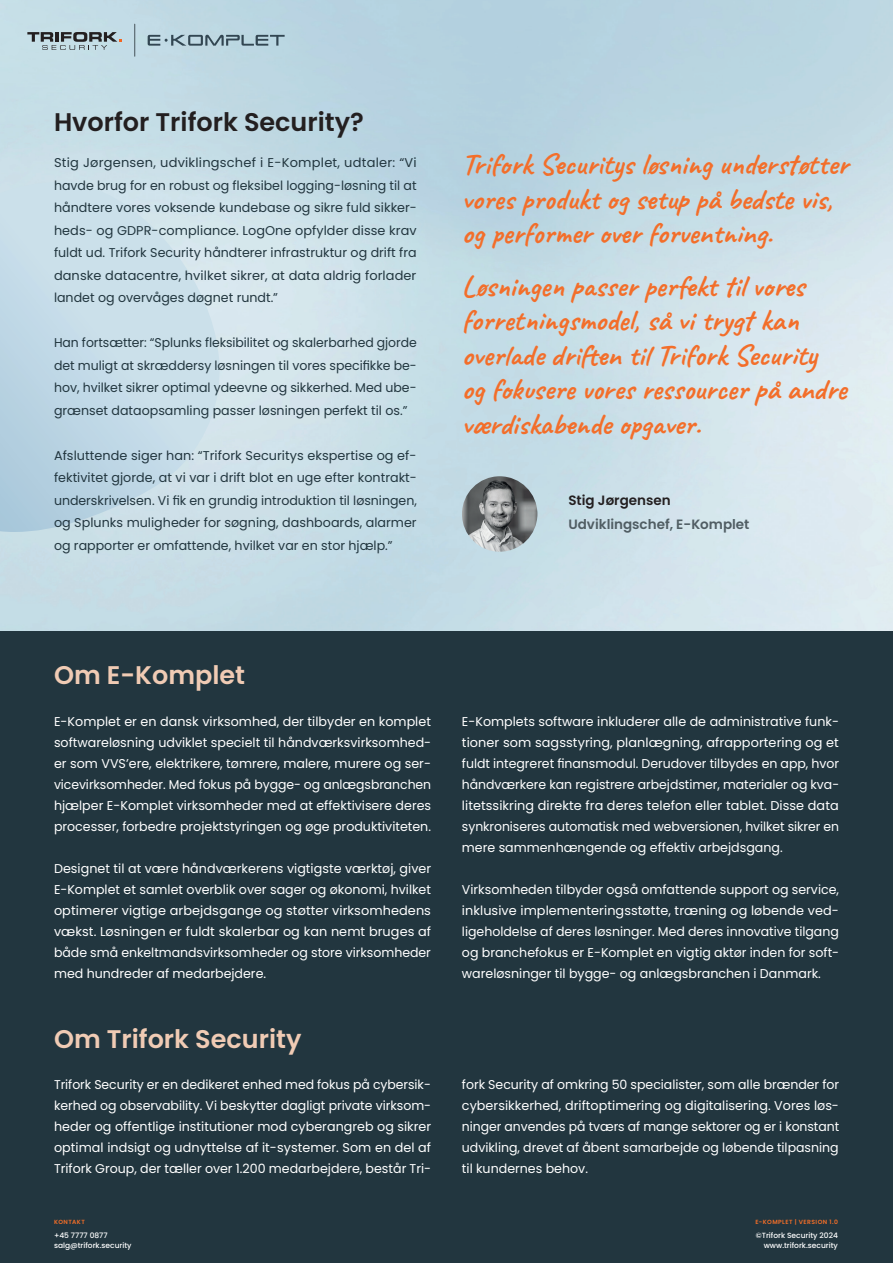
<style>
.page{position:relative;width:893px;height:1263px;background:#fff}
.page>*{position:absolute;margin:0;border:0;box-sizing:border-box;transform-origin:0 0}
.t1{font:700 30px/34.5px "Caveat";color:#f36e2a}
.t2{font:600 25.5px "Poppins";color:#f0cbb4}
.t3{font:600 25.5px "Poppins";color:#231f20}
.t4{font:600 13.5px "Poppins";color:#505d63}
.t5{font:600 13.5px "Poppins";color:#231f20}
.t6{font:12.75px/21px "Poppins";color:#fff;text-align:justify}
.t7{font:12.75px/22.5px "Poppins";color:#22363f;text-align:justify}
.t8{font:500 7.5px "Poppins";color:#fff}
.t9{font:600 6px "Poppins";letter-spacing:.07em;color:#f36e28}
</style>
<div class="page">
<svg style="left:0;top:182px;width:236px;height:350px;background:#c6dce7"></svg>
<svg style="left:27px;top:32px;width:95px;height:18px;background:#8f9ea4"></svg>
<hr style="left:134px;top:24px;width:1px;height:32px;background:#465359">
<img style="left:462px;top:476px;width:75px;height:76px;border-radius:38px">
<div style="left:0;top:631px;width:893px;height:632px;background:#22363f"></div>
<svg style="left:148px;top:35px;width:137px;height:11px;background:#8aa2ad"></svg>
<p class="t3" style="left:54px;top:107px;width:311px">Hvorfor Trifork Security?</p>
<p class="t7" style="left:54px;top:152px;width:364px">Stig Jørgensen, udviklingschef i E-Komplet, udtaler: “Vi havde brug for en robust og fleksibel logging-løsning til at håndtere vores voksende kundebase og sikre fuld sikker&shy;heds- og GDPR-compliance. LogOne opfylder disse krav fuldt ud. Trifork Security håndterer infrastruktur og drift fra danske datacentre, hvilket sikrer, at data aldrig forlader landet og overvåges døgnet rundt.”</p>
<p class="t7" style="left:54px;top:332px;width:364px">Han fortsætter: “Splunks fleksibilitet og skalerbarhed gjorde det muligt at skræddersy løsningen til vores specifikke be&shy;hov, hvilket sikrer optimal ydeevne og sikkerhed. Med ube&shy;grænset dataopsamling passer løsningen perfekt til os.”</p>
<p class="t7" style="left:54px;top:444px;width:364px">Afsluttende siger han: “Trifork Securitys ekspertise og ef&shy;fektivitet gjorde, at vi var i drift blot en uge efter kontrakt&shy;underskrivelsen. Vi fik en grundig introduktion til løsningen, og Splunks muligheder for søgning, dashboards, alarmer og rapporter er omfattende, hvilket var en stor hjælp.”</p>
<p class="t1" style="left:462px;top:147px;width:388px">Trifork Securitys løsning understøtter vores produkt og setup på bedste vis, og performer over forventning.</p>
<p class="t1" style="left:462px;top:268px;width:386px">Løsningen passer perfekt til vores forretningsmodel, så vi trygt kan overlade driften til Trifork Security<br>og fokusere vores ressourcer på andre værdiskabende opgaver.</p>
<p class="t5" style="left:568px;top:493px;width:104px">Stig Jørgensen</p>
<p class="t4" style="left:568px;top:517px;width:183px">Udviklingschef, E-Komplet</p>
<p class="t2" style="left:54px;top:660px;width:193px">Om E-Komplet</p>
<p class="t6" style="left:54px;top:711px;width:379px">E-Komplet er en dansk virksomhed, der tilbyder en komplet softwareløsning udviklet specielt til håndværksvirksomhed&shy;er som VVS’ere, elektrikere, tømrere, malere, murere og ser&shy;vicevirksomheder. Med fokus på bygge- og anlægsbranchen hjælper E-Komplet virksomheder med at effektivisere deres processer, forbedre projektstyringen og øge produktiviteten.</p>
<p class="t6" style="left:54px;top:858px;width:379px">Designet til at være håndværkerens vigtigste værktøj, giver E-Komplet et samlet overblik over sager og økonomi, hvilket optimerer vigtige arbejdsgange og støtter virksomhedens vækst. Løsningen er fuldt skalerbar og kan nemt bruges af både små enkeltmandsvirksomheder og store virksomheder med hundreder af medarbejdere.</p>
<p class="t2" style="left:54px;top:1024px;width:249px">Om Trifork Security</p>
<p class="t6" style="left:462px;top:711px;width:379px">E-Komplets software inkluderer alle de administrative funk&shy;tioner som sagsstyring, planlægning, afrapportering og et fuldt integreret finansmodul. Derudover tilbydes en app, hvor håndværkere kan registrere arbejdstimer, materialer og kva&shy;litetssikring direkte fra deres telefon eller tablet. Disse data synkroniseres automatisk med webversionen, hvilket sikrer en mere sammenhængende og effektiv arbejdsgang.</p>
<p class="t6" style="left:462px;top:879px;width:379px">Virksomheden tilbyder også omfattende support og service, inklusive implementeringsstøtte, træning og løbende ved&shy;ligeholdelse af deres løsninger. Med deres innovative tilgang og branchefokus er E-Komplet en vigtig aktør inden for soft&shy;wareløsninger til bygge- og anlægsbranchen i Danmark.</p>
<p class="t6" style="left:54px;top:1074px;width:379px">Trifork Security er en dedikeret enhed med fokus på cybersik&shy;kerhed og observability. Vi beskytter dagligt private virksom&shy;heder og offentlige institutioner mod cyberangreb og sikrer optimal indsigt og udnyttelse af it-systemer. Som en del af Trifork Group, der tæller over 1.200 medarbejdere, består Tri-</p>
<p class="t6" style="left:462px;top:1074px;width:379px">fork Security af omkring 50 specialister, som alle brænder for cybersikkerhed, driftoptimering og digitalisering. Vores løs&shy;ninger anvendes på tværs af mange sektorer og er i konstant udvikling, drevet af åbent samarbejde og løbende tilpasning til kundernes behov.</p>
<p class="t9" style="left:54px;top:1218px;width:32px">KONTAKT</p>
<p class="t8" style="left:54px;top:1230px;width:55px">+45 7777 0877</p>
<p class="t8" style="left:54px;top:1241px;width:79px">salg@trifork.security</p>
<p class="t9" style="left:755px;top:1218px;width:84px">E-KOMPLET | VERSION 1.0</p>
<p class="t8" style="left:756px;top:1230px;width:84px">©Trifork Security 2024</p>
<p class="t8" style="left:764px;top:1241px;width:76px">www.trifork.security</p>
</div>
